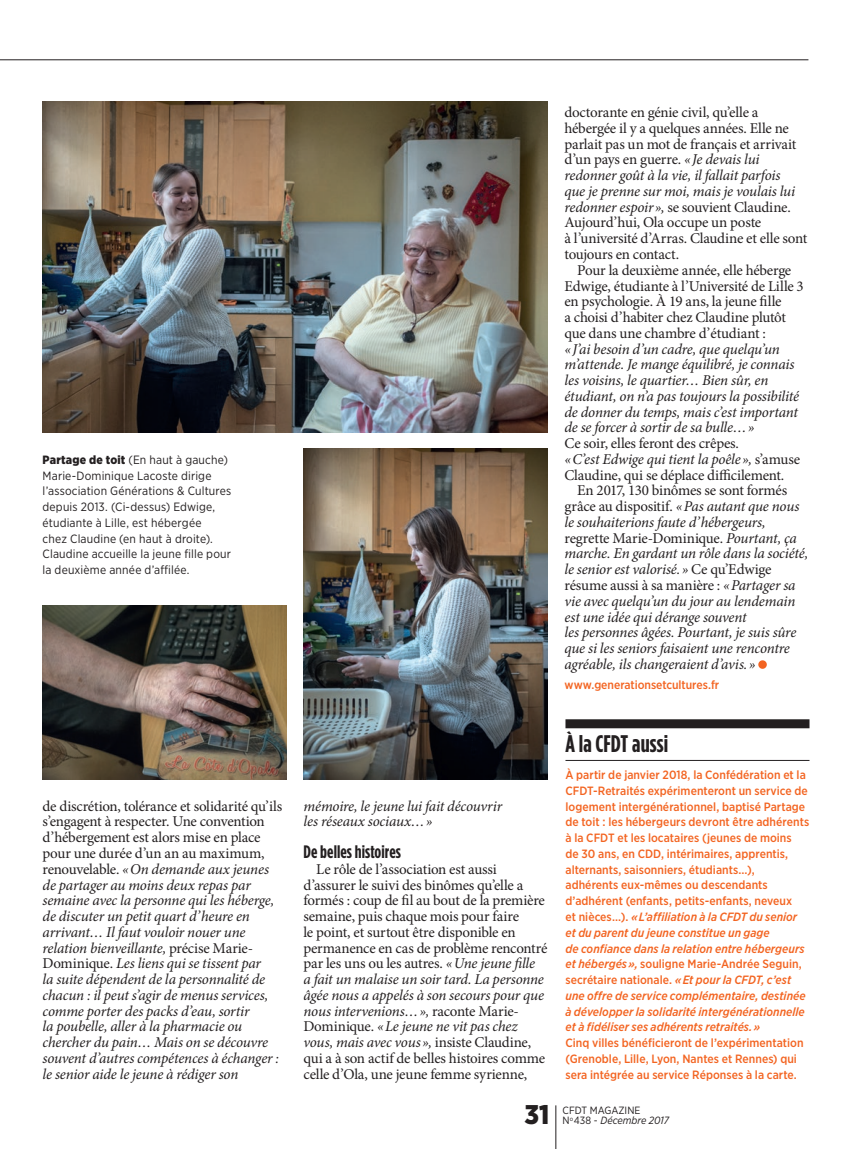
<style>
.page{position:relative;width:851px;height:1149px;background:#fff}
.page>*{position:absolute;margin:0;border:0;box-sizing:border-box;transform-origin:0 0}
.t1{font:900 27px "Gotham Narrow";color:#231f20}
.t2{font:700 24px "Gotham Condensed";letter-spacing:.005em;color:#231f20}
.t3{font:700 18px "Gotham Condensed";color:#231f20}
.t4{font:italic 15px/15.8px "Minion Pro";letter-spacing:-.015em;color:#231f20}
.t5{font:15px/15.8px "Minion Pro";letter-spacing:-.02em;color:#231f20}
.t6{font:500 12px/15.8px "Gotham Narrow";color:#f36421}
.t7{font:12px/15.8px "Gotham Narrow";letter-spacing:.015em;color:#231f20}
.t8{font:10.5px/10.5px "Gotham Narrow";color:#231f20}
.s1{font-weight:900}
.s2{font-style:normal}
.s3{font-style:italic}
</style>
<div class="page">
<div style="left:758px;top:660px;width:8px;height:8px;background:#f36421;border-radius:50%"></div>
<div style="left:565px;top:719px;width:244px;height:9px;background:#231f20"></div>
<hr style="left:565px;top:760px;width:244px;height:1px;background:#231f20">
<img style="left:43px;top:605px;width:243px;height:174px">
<img style="left:303px;top:448px;width:244px;height:331px">
<img style="left:43px;top:101px;width:504px;height:331px">
<hr style="left:0;top:59px;width:808px;height:1px;background:#231f20">
<hr style="left:555px;top:1104px;width:1px;height:44px;background:#231f20">
<p class="t7" style="left:43px;top:451px;width:190px"><span class="s1">Partage de toit</span> (En haut à gauche)<br>Marie-Dominique Lacoste dirige l’association Générations &amp; Cultures depuis 2013. (Ci-dessus) Edwige, étudiante à Lille, est hébergée<br>chez Claudine (en haut à droite).<br>Claudine accueille la jeune fille pour la deuxième année d’affilée.</p>
<p class="t4" style="left:43px;top:797px;width:241px"><span class="s2">de discrétion, tolérance et solidarité qu’ils s’engagent à respecter. Une convention d’hébergement est alors mise en place pour une durée d’un an au maximum, renouvelable.</span> «On demande aux jeunes de partager au moins deux repas par semaine avec la personne qui les héberge, de discuter un petit quart d’heure en arrivant… Il faut vouloir nouer une relation bienveillante, <span class="s2">précise Marie-Dominique.</span> Les liens qui se tissent par<br>la suite dépendent de la personnalité de chacun : il peut s’agir de menus services, comme porter des packs d’eau, sortir<br>la poubelle, aller à la pharmacie ou chercher du pain… Mais on se découvre souvent d’autres compétences à échanger : le senior aide le jeune à rédiger son</p>
<p class="t4" style="left:303px;top:797px;width:200px">mémoire, le jeune lui fait découvrir les réseaux sociaux…»</p>
<p class="t3" style="left:303px;top:840px;width:99px">De belles histoires</p>
<p class="t5" style="left:303px;top:860px;width:245px;text-indent:13px">Le rôle de l’association est aussi d’assurer le suivi des binômes qu’elle a formés : coup de fil au bout de la première semaine, puis chaque mois pour faire<br>le point, et surtout être disponible en permanence en cas de problème rencontré par les uns ou les autres. <span class="s3">«Une jeune fille<br>a fait un malaise un soir tard. La personne âgée nous a appelés à son secours pour que nous intervenions…»,</span> raconte Marie-Dominique. <span class="s3">«Le jeune ne vit pas chez vous, mais avec vous»,</span> insiste Claudine, qui a à son actif de belles histoires comme celle d’Ola, une jeune femme syrienne,</p>
<p class="t5" style="left:564px;top:104px;width:244px">doctorante en génie civil, qu’elle a hébergée il y a quelques années. Elle ne parlait pas un mot de français et arrivait d’un pays en guerre. <span class="s3">«Je devais lui redonner goût à la vie, il fallait parfois<br>que je prenne sur moi, mais je voulais lui redonner espoir»,</span> se souvient Claudine.<br>Aujourd’hui, Ola occupe un poste<br>à l’université d’Arras. Claudine et elle sont toujours en contact.</p>
<p class="t5" style="left:564px;top:262px;width:241px;text-indent:13px">Pour la deuxième année, elle héberge Edwige, étudiante à l’Université de Lille 3 en psychologie. À 19 ans, la jeune fille<br>a choisi d’habiter chez Claudine plutôt que dans une chambre d’étudiant :</p>
<p class="t4" style="left:564px;top:341px;width:236px">«J’ai besoin d’un cadre, que quelqu’un m’attende. Je mange équilibré, je connais les voisins, le quartier… Bien sûr, en étudiant, on n’a pas toujours la possibilité de donner du temps, mais c’est important de se forcer à sortir de sa bulle…»</p>
<p class="t5" style="left:564px;top:435px;width:237px">Ce soir, elles feront des crêpes.<br><span class="s3">«C’est Edwige qui tient la poêle»,</span> s’amuse<br>Claudine, qui se déplace difficilement.</p>
<p class="t4" style="left:564px;top:482px;width:245px;text-indent:13px"><span class="s2">En 2017, 130 binômes se sont formés grâce au dispositif.</span> «Pas autant que nous le souhaiterions faute d’hébergeurs, <span class="s2">regrette Marie-Dominique.</span> Pourtant, ça marche. En gardant un rôle dans la société, le senior est valorisé.» <span class="s2">Ce qu’Edwige résume aussi à sa manière :</span> «Partager sa vie avec quelqu’un du jour au lendemain est une idée qui dérange souvent<br>les personnes âgées. Pourtant, je suis sûre que si les seniors faisaient une rencontre agréable, ils changeraient d’avis.»</p>
<p class="t6" style="left:564px;top:676px;width:156px">www.generationsetcultures.fr</p>
<h2 class="t2" style="left:565px;top:729px;width:104px">À la CFDT aussi</h2>
<p class="t6" style="left:565px;top:766px;width:245px">À partir de janvier 2018, la Confédération et la CFDT-Retraités expérimenteront un service de logement intergénérationnel, baptisé Partage de toit : les hébergeurs devront être adhérents à la CFDT et les locataires (jeunes de moins<br>de 30 ans, en CDD, intérimaires, apprentis, alternants, saisonniers, étudiants…), adhérents eux-mêmes ou descendants d’adhérent (enfants, petits-enfants, neveux<br>et nièces…). <span class="s3">« L’affiliation à la CFDT du senior et du parent du jeune constitue un gage<br>de confiance dans la relation entre hébergeurs et hébergés »,</span> souligne Marie-Andrée Seguin, secrétaire nationale. <span class="s3">« Et pour la CFDT, c’est une offre de service complémentaire, destinée à développer la solidarité intergénérationnelle et à fidéliser ses adhérents retraités. »</span></p>
<p class="t6" style="left:565px;top:1034px;width:239px">Cinq villes bénéficieront de l’expérimentation (Grenoble, Lille, Lyon, Nantes et Rennes) qui sera intégrée au service Réponses à la carte.</p>
<h1 class="t1" style="left:524px;top:1096px;width:26px">31</h1>
<p class="t8" style="left:562px;top:1104px;width:108px">CFDT MAGAZINE<br>N<sup>o</sup> 438 - <span class="s3">Décembre 2017</span></p>
</div>
